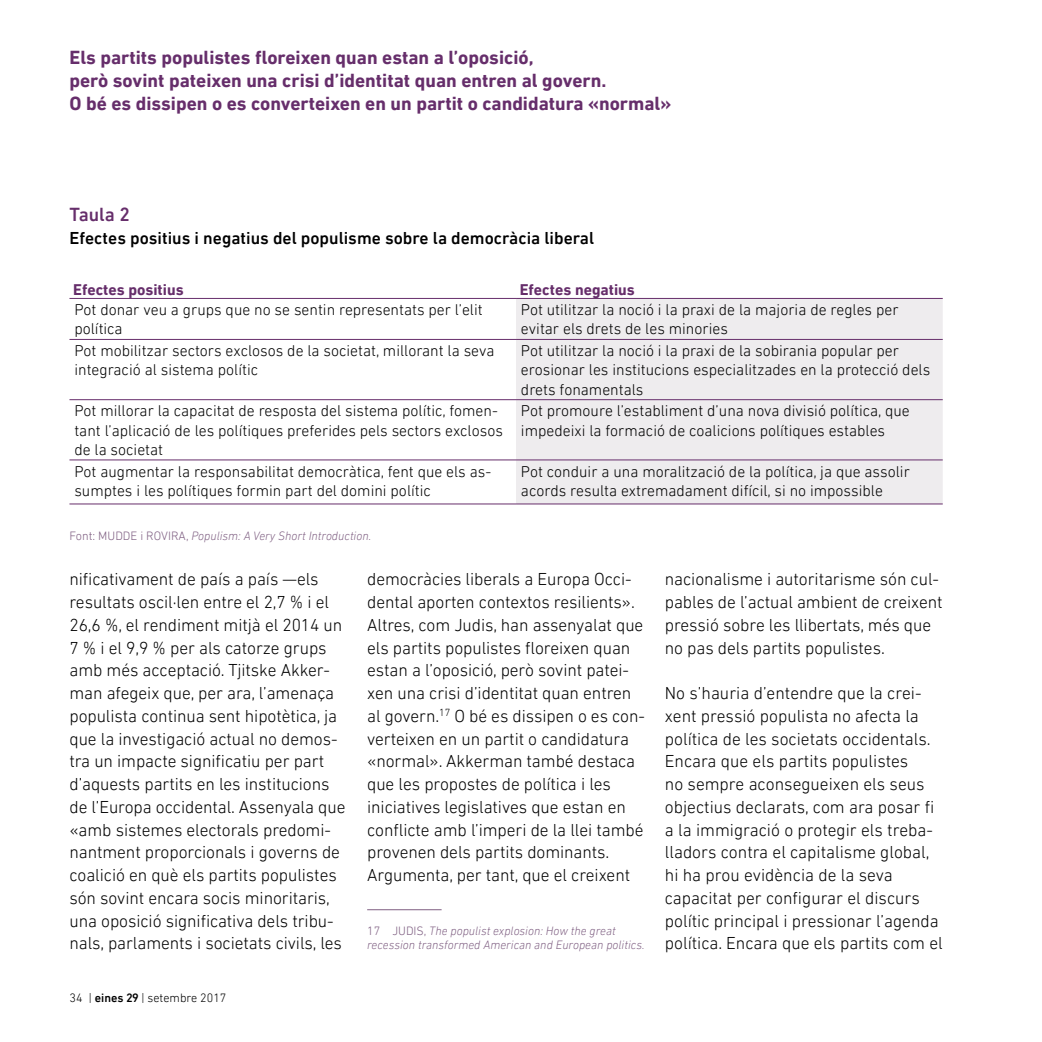
<style>
.page{position:relative;width:1042px;height:1042px;background:#fff}
.page>*{position:absolute;margin:0;border:0;box-sizing:border-box;transform-origin:0 0}
.t1{font:700 19.25px/22.8px "DIN Next LT Pro";color:#662e6b}
.t2{font:500 19.25px "DIN Next LT Pro";color:#662e6b}
.t3{font:300 17.5px/22.8px "DIN Next LT Pro";letter-spacing:-.005em;color:#000}
.t4{font:500 17.5px "DIN Next LT Pro";color:#000}
.t5{font:300 15.75px/19.2px "DIN Next LT Pro";color:#000}
.t6{font:700 15.75px "DIN Next LT Pro";color:#662e6b}
.t7{font:italic 300 12.25px/14.9px "DIN Next LT Pro";color:#7f5f82}
.t8{font:300 12.25px "DIN Next LT Pro";color:#000}
.s1{font-style:normal}
.s2{font-weight:500}
</style>
<div class="page">
<hr style="left:367px;top:909px;width:74px;height:1px;background:#7f5f82">
<div style="left:516px;top:299px;width:427px;height:204px;background:#eeecee"></div>
<hr style="left:69px;top:298px;width:447px;height:1px;background:#662e6b">
<hr style="left:69px;top:339px;width:447px;height:1px;background:#662e6b">
<hr style="left:69px;top:399px;width:447px;height:1px;background:#662e6b">
<hr style="left:69px;top:459px;width:447px;height:1px;background:#662e6b">
<hr style="left:69px;top:503px;width:447px;height:1px;background:#662e6b">
<hr style="left:516px;top:339px;width:427px;height:1px;background:#662e6b">
<hr style="left:516px;top:399px;width:427px;height:1px;background:#662e6b">
<hr style="left:516px;top:459px;width:427px;height:1px;background:#662e6b">
<hr style="left:516px;top:503px;width:427px;height:1px;background:#662e6b">
<hr style="left:516px;top:298px;width:427px;height:1px;background:#662e6b">
<p class="t1" style="left:69px;top:46px;width:603px">Els partits populistes floreixen quan estan a l’oposició,<br>però sovint pateixen una crisi d’identitat quan entren al govern.<br>O bé es dissipen o es converteixen en un partit o candidatura «normal»</p>
<p class="t2" style="left:69px;top:203px;width:62px">Taula 2</p>
<p class="t4" style="left:69px;top:228px;width:526px">Efectes positius i negatius del populisme sobre la democràcia liberal</p>
<p class="t6" style="left:73px;top:280px;width:112px">Efectes positius</p>
<p class="t6" style="left:520px;top:280px;width:117px">Efectes negatius</p>
<p class="t5" style="left:74px;top:300px;width:410px">Pot donar veu a grups que no se sentin representats per l’elit política</p>
<p class="t5" style="left:521px;top:300px;width:379px">Pot utilitzar la noció i la praxi de la majoria de regles per evitar els drets de les minories</p>
<p class="t5" style="left:74px;top:341px;width:421px">Pot mobilitzar sectors exclosos de la societat, millorant la seva integració al sistema polític</p>
<p class="t5" style="left:521px;top:341px;width:411px">Pot utilitzar la noció i la praxi de la sobirania popular per erosionar les institucions especialitzades en la protecció dels drets fonamentals</p>
<p class="t5" style="left:74px;top:401px;width:430px">Pot millorar la capacitat de resposta del sistema polític, fomen&shy;tant l’aplicació de les polítiques preferides pels sectors exclosos de la societat</p>
<p class="t5" style="left:521px;top:401px;width:390px">Pot promoure l’establiment d’una nova divisió política, que impedeixi la formació de coalicions polítiques estables</p>
<p class="t5" style="left:74px;top:461px;width:418px">Pot augmentar la responsabilitat democràtica, fent que els as&shy;sumptes i les polítiques formin part del domini polític</p>
<p class="t5" style="left:521px;top:461px;width:390px">Pot conduir a una moralització de la política, ja que assolir acords resulta extremadament difícil, si no impossible</p>
<p class="t7" style="left:69px;top:528px;width:303px"><span class="s1">Font: MUDDE i ROVIRA,</span> Populism: A Very Short Introduction.</p>
<p class="t3" style="left:69px;top:568px;width:277px">nificativament de país a país —els resultats oscil·len entre el 2,7 % i el 26,6 %, el rendiment mitjà el 2014 un 7 % i el 9,9 % per als catorze grups amb més acceptació. Tjitske Akker&shy;man afegeix que, per ara, l’amenaça populista continua sent hipotètica, ja que la investigació actual no demos&shy;tra un impacte significatiu per part d’aquests partits en les institucions de l’Europa occidental. Assenyala que «amb sistemes electorals predomi&shy;nantment proporcionals i governs de coalició en què els partits populistes són sovint encara socis minoritaris, una oposició significativa dels tribu&shy;nals, parlaments i societats civils, les</p>
<p class="t3" style="left:367px;top:568px;width:279px">democràcies liberals a Europa Occi&shy;dental aporten contextos resilients».<br>Altres, com Judis, han assenyalat que els partits populistes floreixen quan estan a l’oposició, però sovint patei&shy;xen una crisi d’identitat quan entren al govern.<sup>17</sup> O bé es dissipen o es con&shy;verteixen en un partit o candidatura «normal». Akkerman també destaca que les propostes de política i les iniciatives legislatives que estan en conflicte amb l’imperi de la llei també provenen dels partits dominants.<br>Argumenta, per tant, que el creixent</p>
<p class="t7" style="left:367px;top:923px;width:279px"><span class="s1">17 JUDIS,</span> The populist explosion: How the great recession transformed American and European politics.</p>
<p class="t8" style="left:69px;top:990px;width:158px">34 | <span class="s2">eines 29</span> | setembre 2017</p>
<p class="t3" style="left:665px;top:568px;width:279px">nacionalisme i autoritarisme són cul&shy;pables de l’actual ambient de creixent pressió sobre les llibertats, més que no pas dels partits populistes.</p>
<p class="t3" style="left:665px;top:681px;width:279px">No s’hauria d’entendre que la crei&shy;xent pressió populista no afecta la política de les societats occidentals.<br>Encara que els partits populistes<br>no sempre aconsegueixen els seus objectius declarats, com ara posar fi a la immigració o protegir els treba&shy;lladors contra el capitalisme global, hi ha prou evidència de la seva capacitat per configurar el discurs polític principal i pressionar l’agenda política. Encara que els partits com el</p>
</div>
